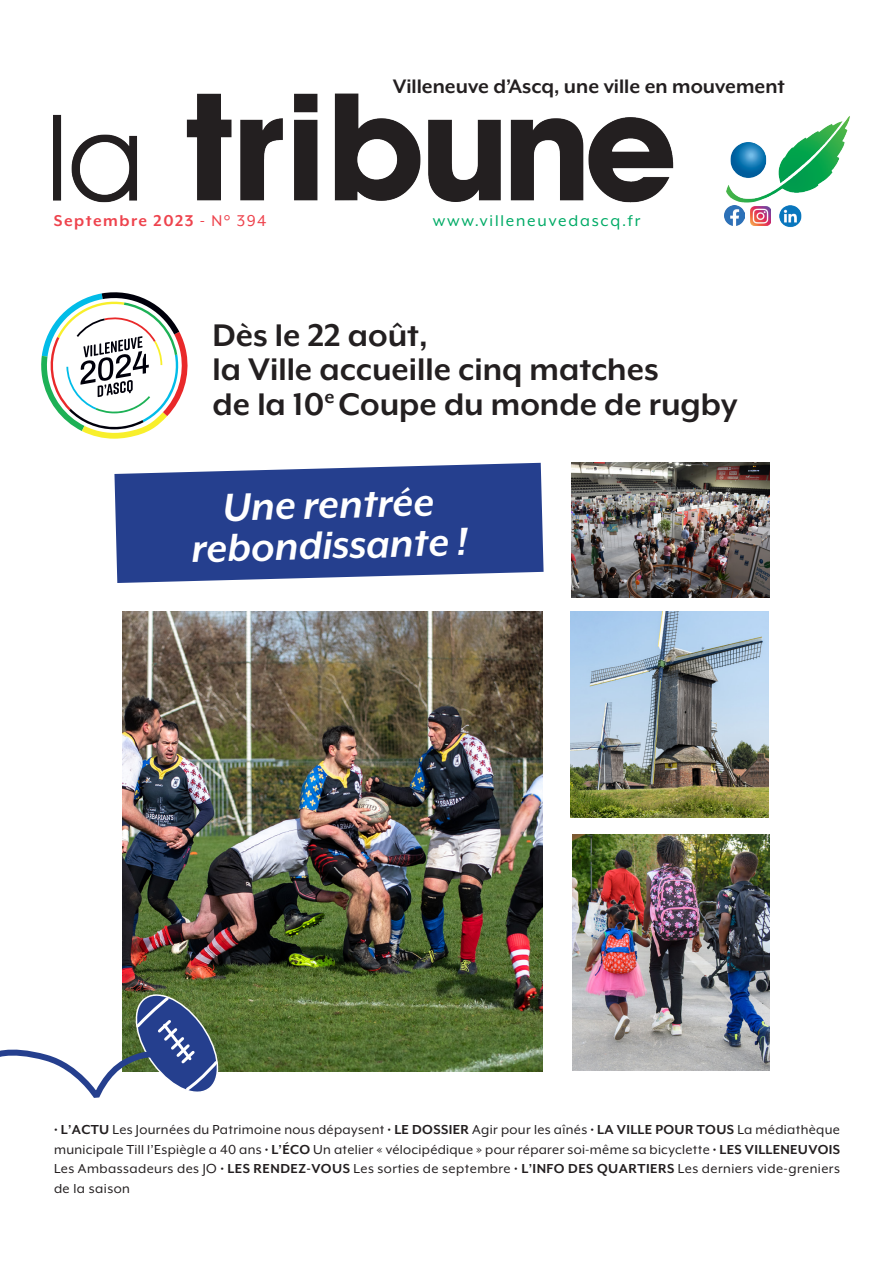
<style>
.page{position:relative;width:893px;height:1263px;background:#fff}
.page>*{position:absolute;margin:0;border:0;box-sizing:border-box;transform-origin:0 0}
.t1{font:italic 700 45px "Mr Eaves XL Mod OT";color:#fff}
.t2{font:700 36px "Mr Eaves XL Mod OT";color:#231f20}
.t3{font:700 22.5px "Mr Eaves XL Mod OT";color:#231f20}
.t4{font:18px "Mr Eaves XL Mod OT";letter-spacing:.1em;color:#00ab66}
.t5{font:700 18px "Mr Eaves XL Mod OT";letter-spacing:.08em;color:#ee434d}
.t6{font:15px/19.5px "Mr Eaves XL Mod OT";letter-spacing:.03em;color:#231f20;text-align:justify}
.s1{font-weight:400}
.s2{font-weight:700}
</style>
<div class="page">
<img style="left:53px;top:93px;width:797px;height:129px">
<img style="left:724px;top:206px;width:20px;height:20px">
<img style="left:751px;top:206px;width:20px;height:20px">
<img style="left:780px;top:205px;width:22px;height:22px">
<img style="left:123px;top:611px;width:419px;height:460px">
<img style="left:572px;top:834px;width:197px;height:236px">
<img style="left:571px;top:463px;width:198px;height:134px">
<img style="left:571px;top:612px;width:198px;height:206px">
<svg style="left:114px;top:463px;width:430px;height:120px;background:#3a5199"></svg>
<svg style="left:0;top:986px;width:223px;height:112px"></svg>
<svg style="left:41px;top:292px;width:147px;height:147px"></svg>
<h3 class="t3" style="left:393px;top:74px;width:394px">Villeneuve d’Ascq, une ville en mouvement</h3>
<p class="t5" style="left:54px;top:211px;width:214px">Septembre 2023 <span class="s1">- N° 394</span></p>
<p class="t4" style="left:433px;top:211px;width:209px">www.villeneuvedascq.fr</p>
<p class="t2" style="left:213px;top:315px;width:217px">Dès le 22 août,</p>
<p class="t2" style="left:213px;top:349px;width:448px">la Ville accueille cinq matches</p>
<p class="t2" style="left:213px;top:384px;width:526px">de la 10<sup>e</sup> Coupe du monde de rugby</p>
<p class="t1" style="left:222px;top:482px;width:214px;rotate:-1deg">Une rentrée</p>
<p class="t1" style="left:191px;top:523px;width:277px;rotate:-1deg">rebondissante !</p>
<p class="t6" style="left:54px;top:1120px;width:787px">• <span class="s2">L’ACTU</span> Les Journées du Patrimoine nous dépaysent • <span class="s2">LE DOSSIER</span> Agir pour les aînés • <span class="s2">LA VILLE POUR TOUS</span> La médiathèque municipale Till l’Espiègle a 40 ans • <span class="s2">L’ÉCO</span> Un atelier « vélocipédique » pour réparer soi-même sa bicyclette • <span class="s2">LES VILLENEUVOIS </span>Les Ambassadeurs des JO • <span class="s2">LES RENDEZ-VOUS</span> Les sorties de septembre • <span class="s2">L’INFO DES QUARTIERS</span> Les derniers vide-greniers de la saison</p>
</div>
